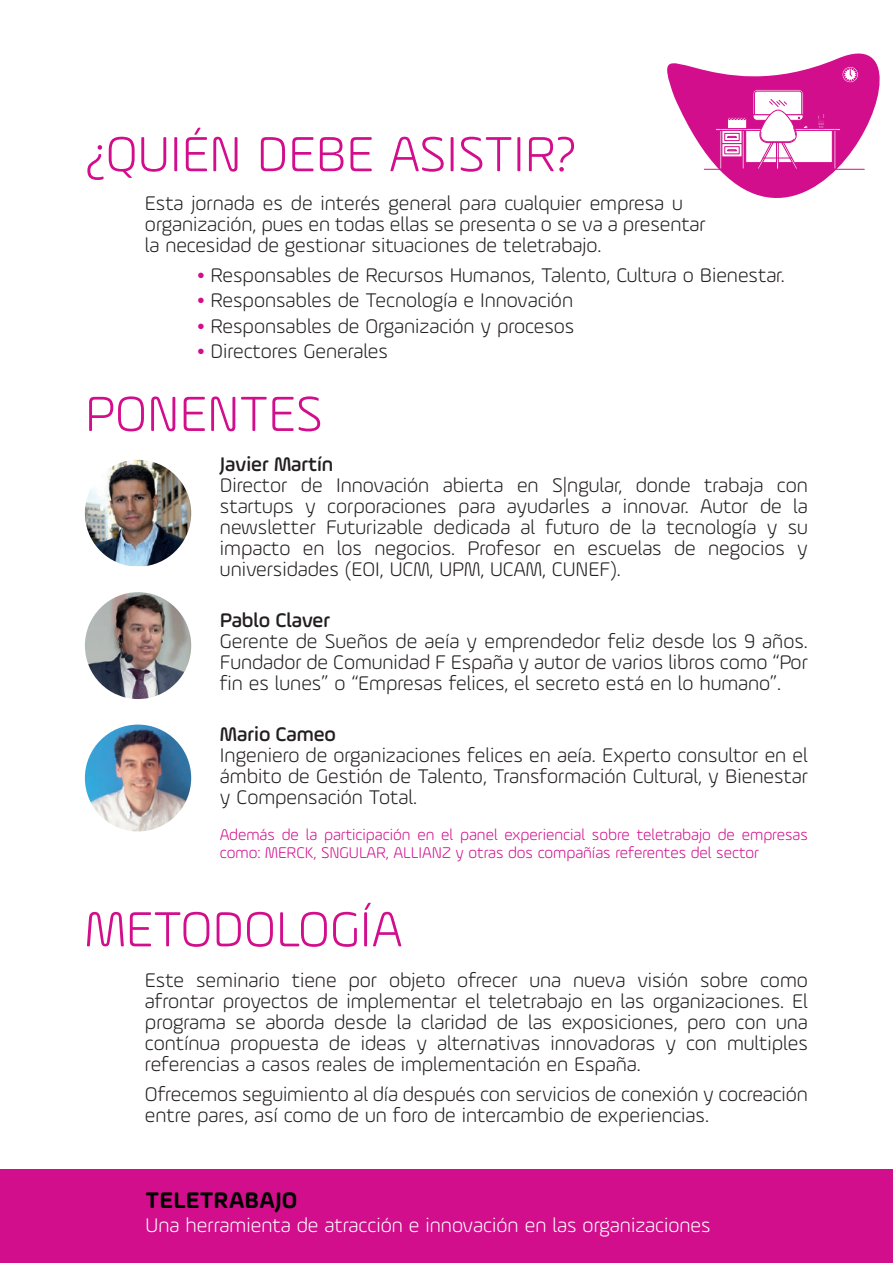
<style>
.page{position:relative;width:893px;height:1263px;background:#fff}
.page>*{position:absolute;margin:0;border:0;box-sizing:border-box;transform-origin:0 0}
.t1{font:300 52.5px "Ample Soft";color:#d20e8c}
.t2{font:700 24px "Ample Soft";color:#000}
.t3{font:300 21px/21px "Ample Soft";color:#231f20;text-align:justify}
.t4{font:300 21px "Ample Soft";color:#fff}
.t5{font:500 21px "Ample Soft";color:#231f20}
.t6{font:300 16.5px/18px "Ample Soft";color:#d20e8c}
.s1{font-weight:700;color:#d20e8c}
</style>
<div class="page">
<div style="left:0;top:1169px;width:893px;height:94px;background:#d20e8c"></div>
<svg style="left:667px;top:53px;width:213px;height:145px"></svg>
<div style="left:842px;top:66px;width:16px;height:17px;background:#d31890;border-radius:50%"></div>
<div style="left:842px;top:66px;width:17px;height:17px;border:1px solid #d20e8c;border-radius:50%"></div>
<div style="left:843px;top:68px;width:14px;height:13px;border:1px solid #d20e8c;border-radius:50%"></div>
<svg style="left:844px;top:68px;width:13px;height:13px"></svg>
<svg style="left:715px;top:89px;width:126px;height:80px"></svg>
<hr style="left:704px;top:169px;width:160px;height:1px;background:#d20e8c">
<img style="left:85px;top:592px;width:106px;height:107px;border-radius:53px">
<img style="left:85px;top:460px;width:106px;height:106px">
<img style="left:85px;top:724px;width:106px;height:107px;border-radius:53px">
<h1 class="t1" style="left:85px;top:123px;width:493px">¿QUIÉN DEBE ASISTIR?</h1>
<p class="t3" style="left:145px;top:192px;width:562px;text-align:left">Esta jornada es de interés general para cualquier empresa u organización, pues en todas ellas se presenta o se va a presentar la necesidad de gestionar situaciones de teletrabajo.</p>
<p class="t3" style="left:197px;top:264px;width:589px"><span class="s1">•</span> Responsables de Recursos Humanos, Talento, Cultura o Bienestar.</p>
<p class="t3" style="left:197px;top:290px;width:377px"><span class="s1">•</span> Responsables de Tecnología e Innovación</p>
<p class="t3" style="left:197px;top:315px;width:378px"><span class="s1">•</span> Responsables de Organización y procesos</p>
<p class="t3" style="left:197px;top:341px;width:192px"><span class="s1">•</span> Directores Generales</p>
<h1 class="t1" style="left:85px;top:383px;width:239px">PONENTES</h1>
<p class="t5" style="left:220px;top:452px;width:115px">Javier Martín</p>
<p class="t3" style="left:220px;top:475px;width:589px">Director de Innovación abierta en S|ngular, donde trabaja con startups y corporaciones para ayudarles a innovar. Autor de la newsletter Futurizable dedicada al futuro de la tecnología y su impacto en los negocios. Profesor en escuelas de negocios y universidades (EOI, UCM, UPM, UCAM, CUNEF).</p>
<p class="t5" style="left:220px;top:608px;width:112px">Pablo Claver</p>
<p class="t3" style="left:220px;top:631px;width:589px">Gerente de Sueños de aeía y emprendedor feliz desde los 9 años.<br>Fundador de Comunidad F España y autor de varios libros como “Por fin es lunes” o “Empresas felices, el secreto está en lo humano”.</p>
<p class="t5" style="left:220px;top:722px;width:118px">Mario Cameo</p>
<p class="t3" style="left:220px;top:745px;width:589px">Ingeniero de organizaciones felices en aeía. Experto consultor en el ámbito de Gestión de Talento, Transformación Cultural, y Bienestar y Compensación Total.</p>
<p class="t6" style="left:220px;top:826px;width:589px">Además de la participación en el panel experiencial sobre teletrabajo de empresas como: MERCK, SNGULAR, ALLIANZ y otras dos compañías referentes del sector</p>
<h1 class="t1" style="left:85px;top:898px;width:319px">METODOLOGÍA</h1>
<p class="t3" style="left:145px;top:969px;width:664px">Este seminario tiene por objeto ofrecer una nueva visión sobre como afrontar proyectos de implementar el teletrabajo en las organizaciones. El programa se aborda desde la claridad de las exposiciones, pero con una contínua propuesta de ideas y alternativas innovadoras y con multiples referencias a casos reales de implementación en España.</p>
<p class="t3" style="left:145px;top:1083px;width:664px">Ofrecemos seguimiento al día después con servicios de conexión y cocreación entre pares, así como de un foro de intercambio de experiencias.</p>
<p class="t2" style="left:146px;top:1185px;width:153px">TELETRABAJO</p>
<p class="t4" style="left:146px;top:1213px;width:567px">Una herramienta de atracción e innovación en las organizaciones</p>
</div>
